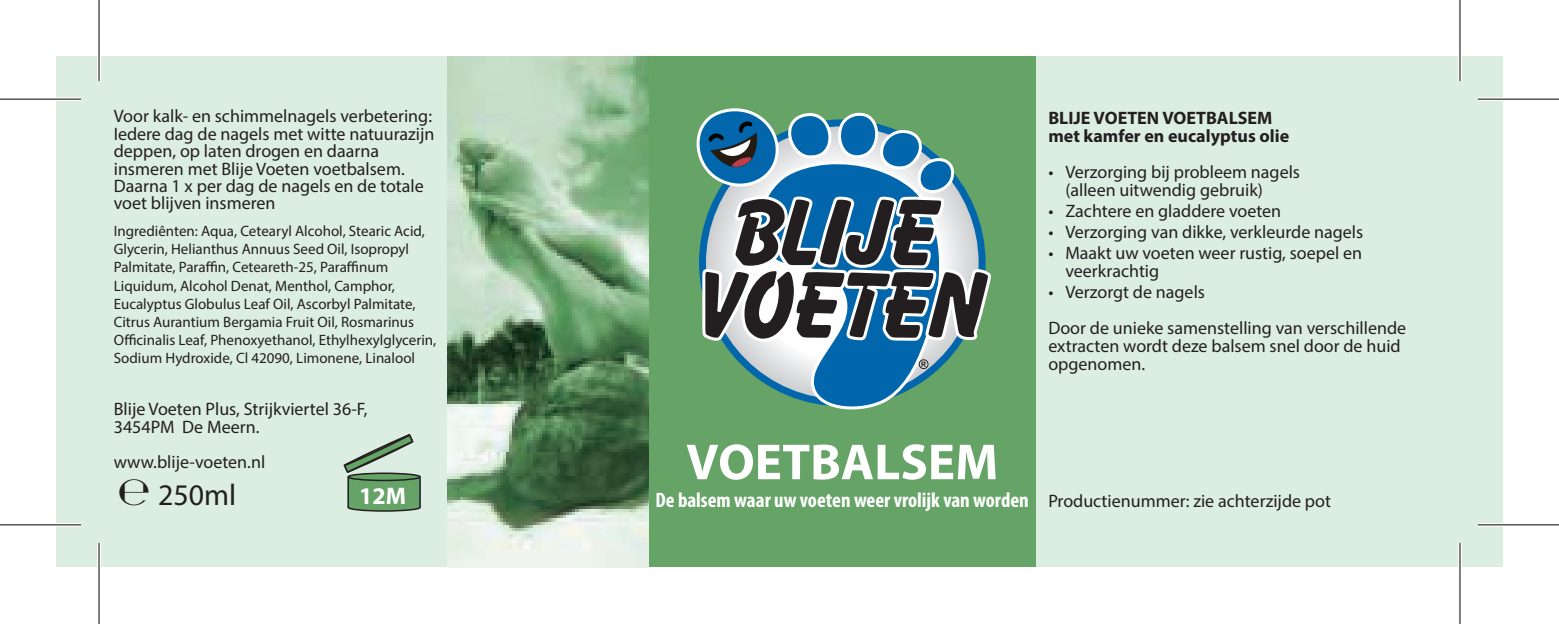
<style>
.page{position:relative;width:1559px;height:624px;background:#fff}
.page>*{position:absolute;margin:0;border:0;box-sizing:border-box;transform-origin:0 0}
.t1{font:700 51px "Myriad Pro";color:#fff}
.t2{font:30px "Myriad Pro";color:#231f20}
.t3{font:700 24px "Myriad Pro";color:#fff}
.t4{font:700 condensed 21px "Myriad Pro";color:#fff}
.t5{font:18px/17.4px "Myriad Pro";color:#231f20}
.t6{font:700 18px/18px "Myriad Pro";color:#231f20}
.t7{font:15px/18px "Myriad Pro";color:#231f20}
.s1{font-weight:700;font-size:39px}
</style>
<div class="page">
<div style="left:56px;top:56px;width:615px;height:511px;background:#dceee2"></div>
<div style="left:1015px;top:56px;width:487px;height:511px;background:#dceee2"></div>
<div style="left:464px;top:56px;width:571px;height:511px;background:#66a367"></div>
<img style="left:448px;top:56px;width:201px;height:511px">
<svg style="left:756px;top:350px;width:190px;height:60px"></svg>
<svg style="left:696px;top:108px;width:295px;height:242px;background:#6a8c96"></svg>
<svg style="left:919px;top:359px;width:9px;height:10px"></svg>
<div style="left:348px;top:503px;width:72px;height:7px;background:#66a367;border-radius:50%"></div>
<div style="left:347px;top:502px;width:74px;height:9px;border:2px solid #231f20;border-radius:50%"></div>
<div style="left:348px;top:476px;width:72px;height:31px;background:#66a367"></div>
<div style="left:348px;top:473px;width:72px;height:7px;background:#66a367;border-radius:50%"></div>
<div style="left:347px;top:472px;width:74px;height:9px;border:2px solid #231f20;border-radius:50%"></div>
<hr style="left:347px;top:476px;width:2px;height:31px;background:#231f20">
<hr style="left:419px;top:476px;width:2px;height:31px;background:#231f20">
<svg style="left:343px;top:434px;width:71px;height:39px"></svg>
<hr style="left:0;top:97px;width:81px;height:4px;background:#fff">
<hr style="left:1478px;top:97px;width:81px;height:4px;background:#fff">
<svg style="left:0;top:523px;width:81px;height:3px"></svg>
<svg style="left:1478px;top:522px;width:81px;height:4px"></svg>
<hr style="left:97px;top:0;width:4px;height:81px;background:#fff">
<hr style="left:97px;top:542px;width:4px;height:81px;background:#fff">
<svg style="left:1458px;top:0;width:4px;height:81px"></svg>
<svg style="left:1458px;top:542px;width:4px;height:81px"></svg>
<hr style="left:0;top:98px;width:81px;height:2px;background:#000">
<hr style="left:1478px;top:98px;width:81px;height:2px;background:#000">
<hr style="left:0;top:524px;width:81px;height:1px;background:#000">
<hr style="left:1478px;top:524px;width:81px;height:1px;background:#000">
<hr style="left:98px;top:0;width:2px;height:81px;background:#000">
<hr style="left:98px;top:542px;width:2px;height:81px;background:#000">
<hr style="left:1459px;top:0;width:1px;height:81px;background:#000">
<hr style="left:1459px;top:542px;width:1px;height:81px;background:#000">
<p class="t5" style="left:114px;top:109px;width:322px">Voor kalk- en schimmelnagels verbetering:<br>Iedere dag de nagels met witte natuurazijn deppen, op laten drogen en daarna insmeren met Blije Voeten voetbalsem.<br>Daarna 1 x per dag de nagels en de totale voet blijven insmeren</p>
<p class="t7" style="left:114px;top:223px;width:324px">Ingrediênten: Aqua, Cetearyl Alcohol, Stearic Acid, Glycerin, Helianthus Annuus Seed Oil, Isopropyl Palmitate, Paraffin, Ceteareth-25, Paraffinum Liquidum, Alcohol Denat, Menthol, Camphor, Eucalyptus Globulus Leaf Oil, Ascorbyl Palmitate, Citrus Aurantium Bergamia Fruit Oil, Rosmarinus Officinalis Leaf, Phenoxyethanol, Ethylhexylglycerin, Sodium Hydroxide, Cl 42090, Limonene, Linalool</p>
<p class="t5" style="left:114px;top:402px;width:255px">Blije Voeten Plus, Strijkviertel 36-F,<br>3454PM De Meern.</p>
<p class="t5" style="left:114px;top:454px;width:153px">www.blije-voeten.nl</p>
<h3 class="t3" style="left:359px;top:486px;width:48px">12M</h3>
<h2 class="t2" style="left:118px;top:483px;width:120px"><span class="s1">℮</span> 250ml</h2>
<p class="t6" style="left:1048px;top:110px;width:242px">BLIJE VOETEN VOETBALSEM met kamfer en eucalyptus olie</p>
<p class="t5" style="left:1065px;top:164px;width:236px;text-indent:-17px">• Verzorging bij probleem nagels (alleen uitwendig gebruik)</p>
<p class="t5" style="left:1048px;top:204px;width:234px">• Zachtere en gladdere voeten</p>
<p class="t5" style="left:1048px;top:225px;width:316px">• Verzorging van dikke, verkleurde nagels</p>
<p class="t5" style="left:1065px;top:245px;width:298px;text-indent:-17px">• Maakt uw voeten weer rustig, soepel en veerkrachtig</p>
<p class="t5" style="left:1048px;top:275px;width:359px;line-height:36px">• Verzorgt de nagels<br>Door de unieke samenstelling van verschillende</p>
<p class="t5" style="left:1048px;top:338px;width:354px">extracten wordt deze balsem snel door de huid opgenomen.</p>
<h1 class="t1" style="left:686px;top:442px;width:314px">VOETBALSEM</h1>
<p class="t4" style="left:655px;top:492px;width:375px">De balsem waar uw voeten weer vrolijk van worden</p>
<p class="t5" style="left:1048px;top:493px;width:284px">Productienummer: zie achterzijde pot</p>
</div>
